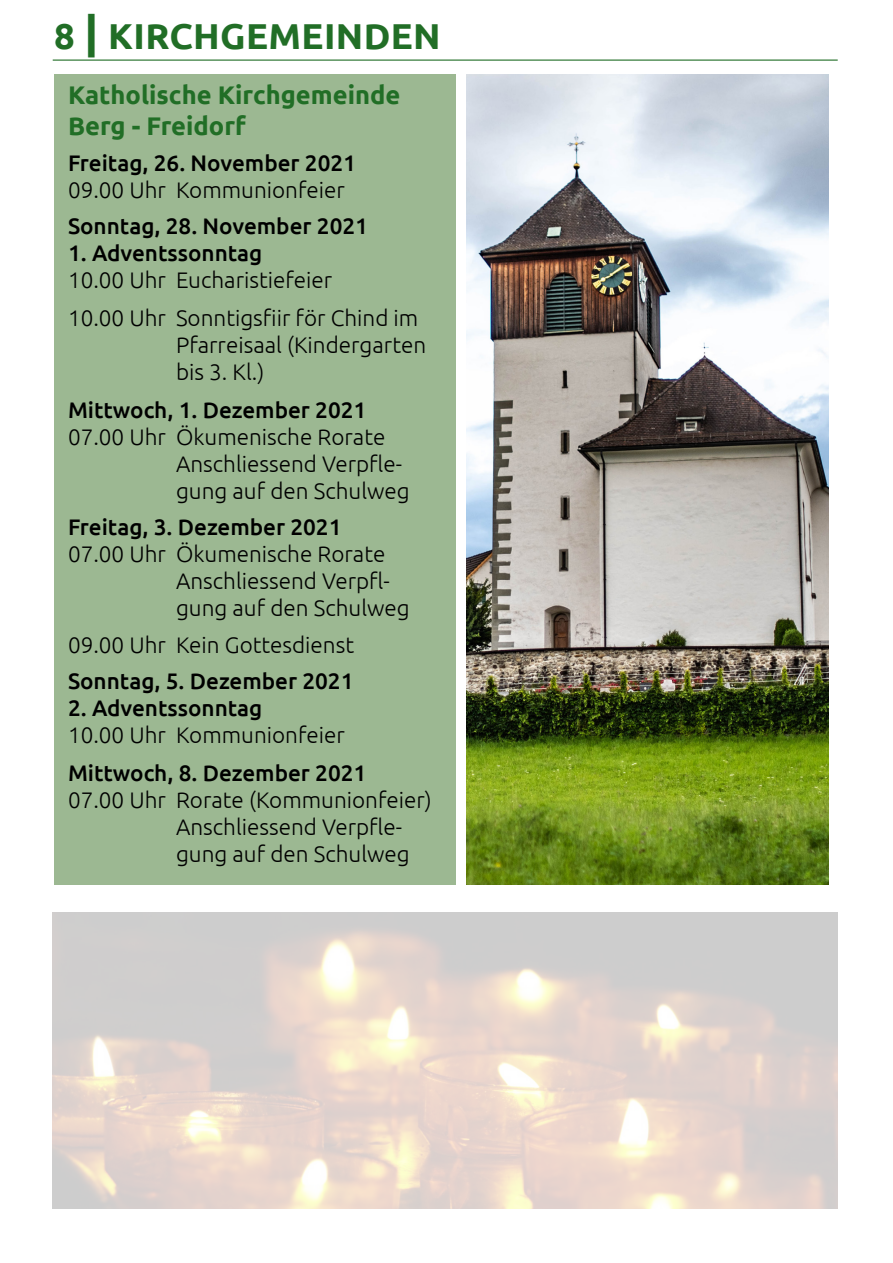
<style>
.page{position:relative;width:893px;height:1263px;background:#fff}
.page>*{position:absolute;margin:0;border:0;box-sizing:border-box;transform-origin:0 0}
.t1{font:700 36px "Ubuntu";letter-spacing:.01em;color:#216e26}
.t2{font:700 25.5px/30.6px "Ubuntu";color:#216e26}
.t3{font:300 22.5px "Ubuntu";color:#000}
.t4{font:500 22.5px "Ubuntu";color:#000}
.s1{font-style:inherit}
.s2{font-size:45px}
</style>
<div class="page">
<hr style="left:53px;top:60px;width:785px;height:1px;background:#216e26">
<div style="left:54px;top:74px;width:401px;height:810px;background:#9cb892"></div>
<img style="left:466px;top:74px;width:362px;height:810px">
<h1 class="t1" style="left:54px;top:13px;width:388px"><span class="s1">8</span> <span class="s2">|</span> KIRCHGEMEINDEN</h1>
<p class="t2" style="left:68px;top:79px;width:334px">Katholische Kirchgemeinde<br>Berg - Freidorf</p>
<p class="t4" style="left:68px;top:149px;width:290px">Freitag, 26. November 2021</p>
<p class="t3" style="left:68px;top:176px;width:278px">09.00 Uhr Kommunionfeier</p>
<p class="t4" style="left:68px;top:212px;width:301px">Sonntag, 28. November 2021</p>
<p class="t4" style="left:68px;top:239px;width:196px">1. Adventssonntag</p>
<p class="t3" style="left:68px;top:266px;width:266px">10.00 Uhr Eucharistiefeier</p>
<p class="t3" style="left:68px;top:304px;width:352px">10.00 Uhr Sonntigsfiir för Chind im</p>
<p class="t3" style="left:176px;top:331px;width:252px">Pfarreisaal (Kindergarten</p>
<p class="t3" style="left:176px;top:358px;width:90px">bis 3. Kl.)</p>
<p class="t4" style="left:68px;top:395px;width:300px">Mittwoch, 1. Dezember 2021</p>
<p class="t3" style="left:68px;top:423px;width:319px">07.00 Uhr Ökumenische Rorate</p>
<p class="t3" style="left:176px;top:450px;width:228px">Anschliessend Verpfle-</p>
<p class="t3" style="left:176px;top:477px;width:235px">gung auf den Schulweg</p>
<p class="t4" style="left:68px;top:512px;width:275px">Freitag, 3. Dezember 2021</p>
<p class="t3" style="left:68px;top:540px;width:319px">07.00 Uhr Ökumenische Rorate</p>
<p class="t3" style="left:176px;top:567px;width:215px">Anschliessend Verpfl-</p>
<p class="t3" style="left:176px;top:594px;width:235px">gung auf den Schulweg</p>
<p class="t3" style="left:68px;top:632px;width:288px">09.00 Uhr Kein Gottesdienst</p>
<p class="t4" style="left:68px;top:667px;width:287px">Sonntag, 5. Dezember 2021</p>
<p class="t4" style="left:68px;top:694px;width:196px">2. Adventssonntag</p>
<p class="t3" style="left:68px;top:722px;width:278px">10.00 Uhr Kommunionfeier</p>
<p class="t4" style="left:68px;top:759px;width:300px">Mittwoch, 8. Dezember 2021</p>
<p class="t3" style="left:68px;top:787px;width:365px">07.00 Uhr Rorate (Kommunionfeier)</p>
<p class="t3" style="left:176px;top:814px;width:228px">Anschliessend Verpfle-</p>
<p class="t3" style="left:176px;top:841px;width:235px">gung auf den Schulweg</p>
</div>
